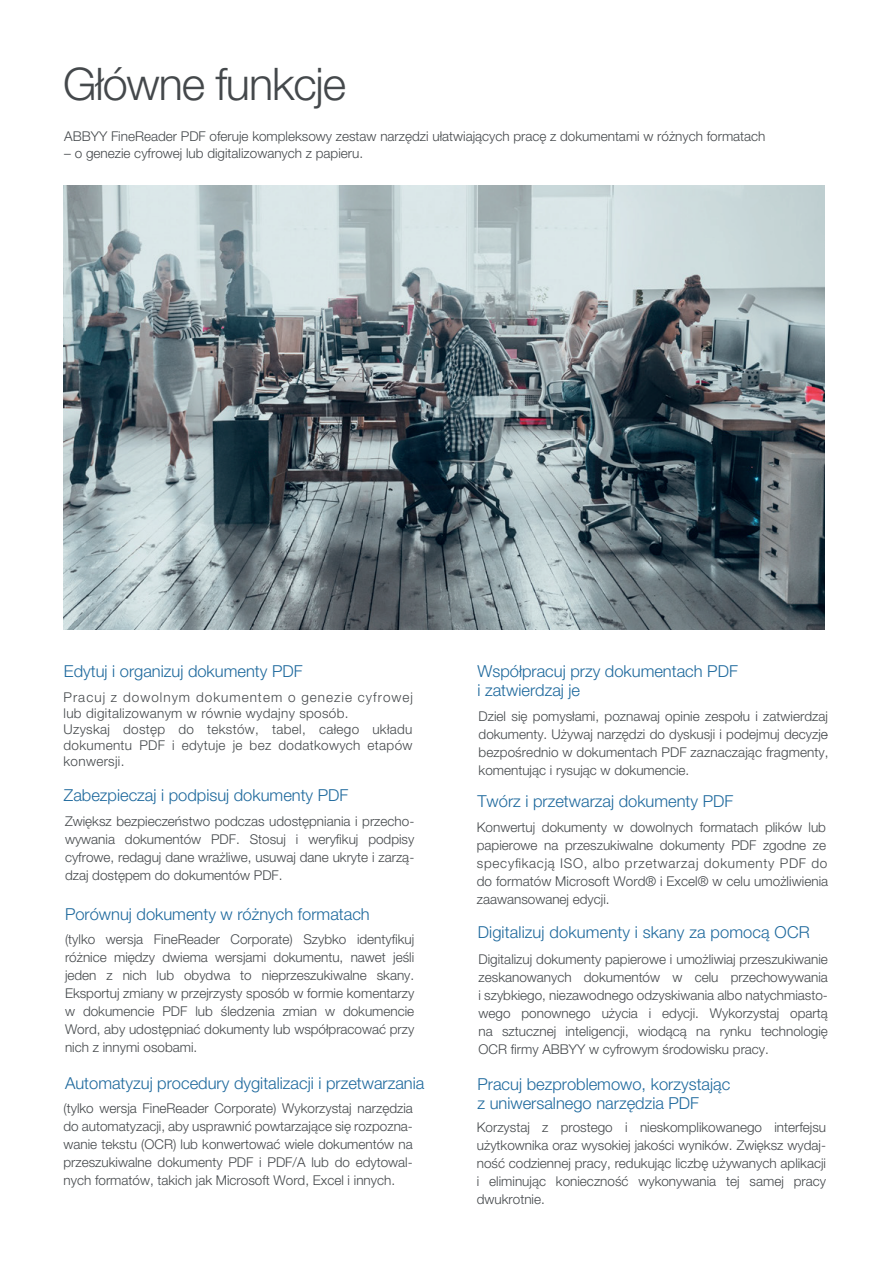
<style>
.page{position:relative;width:893px;height:1263px;background:#fff}
.page>*{position:absolute;margin:0;border:0;box-sizing:border-box;transform-origin:0 0}
.t1{font:300 45px "Helvetica Neue LT Pro";letter-spacing:-.025em;color:#44484b}
.t2{font:300 16.5px/19.8px "Helvetica Neue LT Pro";color:#1e699d}
.t3{font:300 13.5px/18px "Helvetica Neue LT Pro";color:#44484b;text-align:justify}
.t4{font:300 13.5px/16.2px "Helvetica Neue LT Pro";letter-spacing:.025em;color:#44484b}
</style>
<div class="page">
<img style="left:64px;top:185px;width:761px;height:444px">
<h1 class="t1" style="left:63px;top:57px;width:284px">Główne funkcje</h1>
<p class="t3" style="left:64px;top:127px;width:703px">ABBYY FineReader PDF oferuje kompleksowy zestaw narzędzi ułatwiających pracę z dokumentami w różnych formatach</p>
<p class="t3" style="left:64px;top:144px;width:300px">– o genezie cyfrowej lub digitalizowanych z papieru.</p>
<p class="t2" style="left:64px;top:660px;width:240px">Edytuj i organizuj dokumenty PDF</p>
<p class="t4" style="left:64px;top:688px;width:351px">Pracuj z dowolnym dokumentem o genezie cyfrowej lub digitalizowanym w równie wydajny sposób.<br>Uzyskaj dostęp do tekstów, tabel, całego układu dokumentu PDF i edytuje je bez dodatkowych etapów konwersji.</p>
<p class="t2" style="left:64px;top:785px;width:286px">Zabezpieczaj i podpisuj dokumenty PDF</p>
<p class="t3" style="left:65px;top:812px;width:351px">Zwiększ bezpieczeństwo podczas udostępniania i przecho&shy;wywania dokumentów PDF. Stosuj i weryfikuj podpisy cyfrowe, redaguj dane wrażliwe, usuwaj dane ukryte i zarzą&shy;dzaj dostępem do dokumentów PDF.</p>
<p class="t2" style="left:65px;top:904px;width:306px">Porównuj dokumenty w różnych formatach</p>
<p class="t3" style="left:65px;top:930px;width:351px">(tylko wersja FineReader Corporate) Szybko identyfikuj różnice między dwiema wersjami dokumentu, nawet jeśli jeden z nich lub obydwa to nieprzeszukiwalne skany.<br>Eksportuj zmiany w przejrzysty sposób w formie komentarzy w dokumencie PDF lub śledzenia zmian w dokumencie Word, aby udostępniać dokumenty lub współpracować przy nich z innymi osobami.</p>
<p class="t2" style="left:65px;top:1073px;width:361px">Automatyzuj procedury dygitalizacji i przetwarzania</p>
<p class="t3" style="left:64px;top:1099px;width:351px">(tylko wersja FineReader Corporate) Wykorzystaj narzędzia do automatyzacji, aby usprawnić powtarzające się rozpozna&shy;wanie tekstu (OCR) lub konwertować wiele dokumentów na przeszukiwalne dokumenty PDF i PDF/A lub do edytowal&shy;nych formatów, takich jak Microsoft Word, Excel i innych.</p>
<p class="t2" style="left:477px;top:660px;width:262px">Współpracuj przy dokumentach PDF i zatwierdzaj je</p>
<p class="t3" style="left:479px;top:707px;width:352px">Dziel się pomysłami, poznawaj opinie zespołu i zatwierdzaj dokumenty. Używaj narzędzi do dyskusji i podejmuj decyzje bezpośrednio w dokumentach PDF zaznaczając fragmenty, komentując i rysując w dokumencie.</p>
<p class="t3" style="left:824px;top:725px;width:6px">-</p>
<p class="t2" style="left:477px;top:791px;width:257px">Twórz i przetwarzaj dokumenty PDF</p>
<p class="t3" style="left:477px;top:818px;width:353px;text-align:left">Konwertuj dokumenty w dowolnych formatach plików lub papierowe na przeszukiwalne dokumenty PDF zgodne ze specyfikacją ISO, albo przetwarzaj dokumenty PDF do do formatów Microsoft Word® i Excel® w celu umożliwienia zaawansowanej edycji.</p>
<p class="t2" style="left:478px;top:922px;width:333px">Digitalizuj dokumenty i skany za pomocą OCR</p>
<p class="t3" style="left:479px;top:949px;width:351px">Digitalizuj dokumenty papierowe i umożliwiaj przeszukiwanie zeskanowanych dokumentów w celu przechowywania i szybkiego, niezawodnego odzyskiwania albo natychmiasto&shy;wego ponownego użycia i edycji. Wykorzystaj opartą na sztucznej inteligencji, wiodącą na rynku technologię OCR firmy ABBYY w cyfrowym środowisku pracy.</p>
<p class="t2" style="left:477px;top:1073px;width:254px">Pracuj bezproblemowo, korzystając z uniwersalnego narzędzia PDF</p>
<p class="t3" style="left:477px;top:1117px;width:351px">Korzystaj z prostego i nieskomplikowanego interfejsu użytkownika oraz wysokiej jakości wyników. Zwiększ wydaj&shy;ność codziennej pracy, redukując liczbę używanych aplikacji i eliminując konieczność wykonywania tej samej pracy dwukrotnie.</p>
</div>
